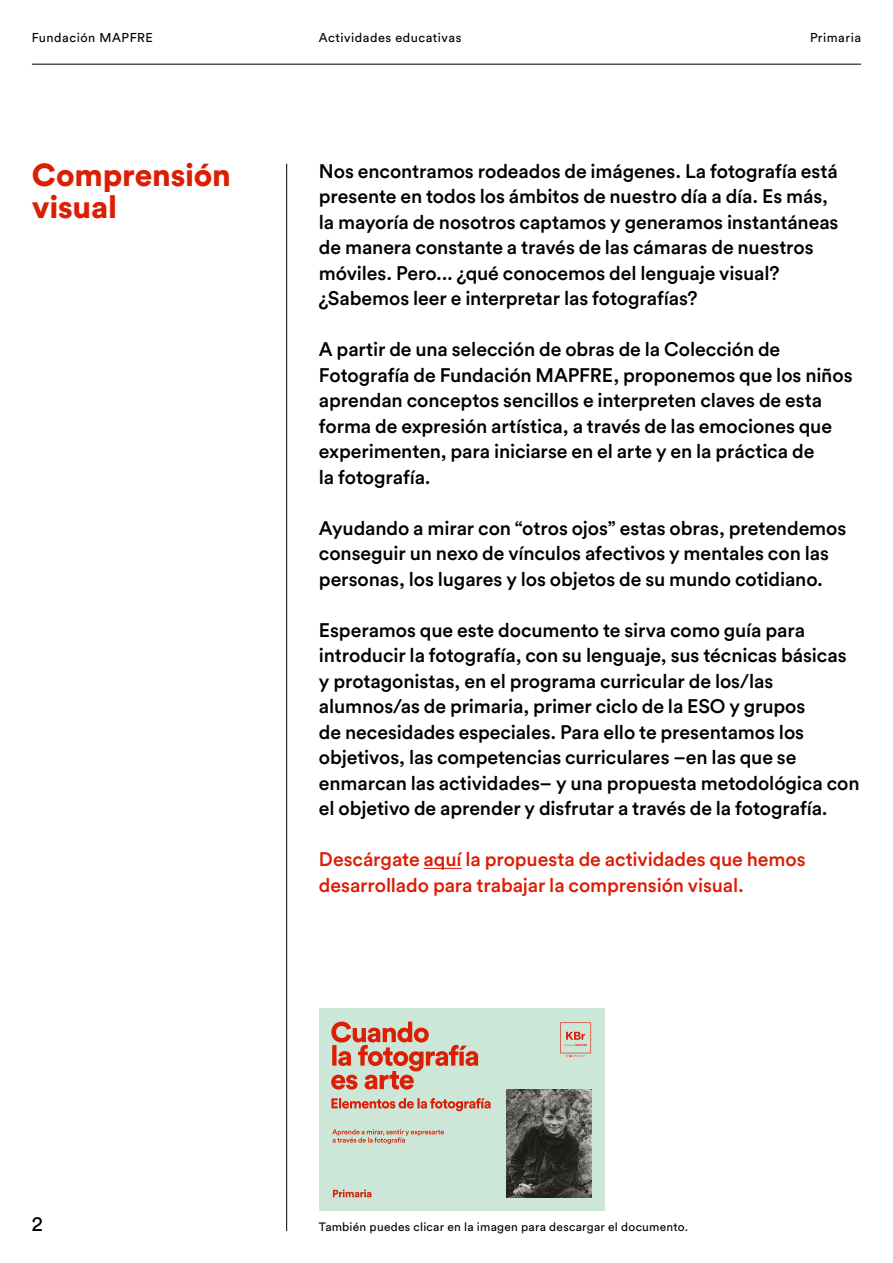
<style>
.page{position:relative;width:893px;height:1263px;background:#fff}
.page>*{position:absolute;margin:0;border:0;box-sizing:border-box;transform-origin:0 0}
.t1{font:900 31.5px/31.5px "Circular Std";letter-spacing:-.005em;color:#dc1e05}
.t2{font:21px "Circular Std";color:#000}
.t3{font:500 19.5px/25.5px "Circular Std";letter-spacing:-.005em;color:#000}
.t4{font:500 19.5px/25.5px "Circular Std";letter-spacing:-.005em;color:#dc1e05}
.t5{font:12.75px "Circular Std";letter-spacing:.04em;color:#000}
.t6{font:12px "Circular Std";letter-spacing:.02em;color:#000}
</style>
<div class="page">
<hr style="left:32px;top:64px;width:829px;height:1px;background:#000">
<div style="left:319px;top:1009px;width:286px;height:202px;background:#cce6d8"></div>
<svg style="left:560px;top:1022px;width:31px;height:34px"></svg>
<svg style="left:332px;top:1129px;width:112px;height:15px"></svg>
<svg style="left:333px;top:1189px;width:38px;height:8px"></svg>
<svg style="left:331px;top:1021px;width:147px;height:68px"></svg>
<svg style="left:331px;top:1098px;width:160px;height:13px"></svg>
<img style="left:506px;top:1089px;width:85px;height:108px">
<hr style="left:424px;top:868px;width:38px;height:1px;background:#dc1e05">
<hr style="left:286px;top:164px;width:1px;height:1067px;background:#000">
<p class="t5" style="left:32px;top:30px;width:123px">Fundación MAPFRE</p>
<p class="t5" style="left:319px;top:30px;width:144px">Actividades educativas</p>
<p class="t5" style="left:810px;top:30px;width:53px">Primaria</p>
<h1 class="t1" style="left:32px;top:158px;width:201px">Comprensión visual</h1>
<p class="t3" style="left:319px;top:158px;width:521px">Nos encontramos rodeados de imágenes. La fotografía está presente en todos los ámbitos de nuestro día a día. Es más, la mayoría de nosotros captamos y generamos instantáneas de manera constante a través de las cámaras de nuestros móviles. Pero... ¿qué conocemos del lenguaje visual? ¿Sabemos leer e interpretar las fotografías?</p>
<p class="t3" style="left:319px;top:336px;width:535px">A partir de una selección de obras de la Colección de Fotografía de Fundación MAPFRE, proponemos que los niños aprendan conceptos sencillos e interpreten claves de esta forma de expresión artística, a través de las emociones que experimenten, para iniciarse en el arte y en la práctica de<br>la fotografía.</p>
<p class="t3" style="left:319px;top:515px;width:529px">Ayudando a mirar con “otros ojos” estas obras, pretendemos conseguir un nexo de vínculos afectivos y mentales con las personas, los lugares y los objetos de su mundo cotidiano.</p>
<p class="t3" style="left:319px;top:617px;width:542px">Esperamos que este documento te sirva como guía para introducir la fotografía, con su lenguaje, sus técnicas básicas y protagonistas, en el programa curricular de los/las alumnos/as de primaria, primer ciclo de la ESO y grupos<br>de necesidades especiales. Para ello te presentamos los objetivos, las competencias curriculares –en las que se enmarcan las actividades– y una propuesta metodológica con el objetivo de aprender y disfrutar a través de la fotografía.</p>
<p class="t4" style="left:319px;top:846px;width:488px">Descárgate aquí la propuesta de actividades que hemos desarrollado para trabajar la comprensión visual.</p>
<p class="t2" style="left:32px;top:1211px;width:13px">2</p>
<p class="t6" style="left:319px;top:1219px;width:371px">También puedes clicar en la imagen para descargar el documento.</p>
</div>
